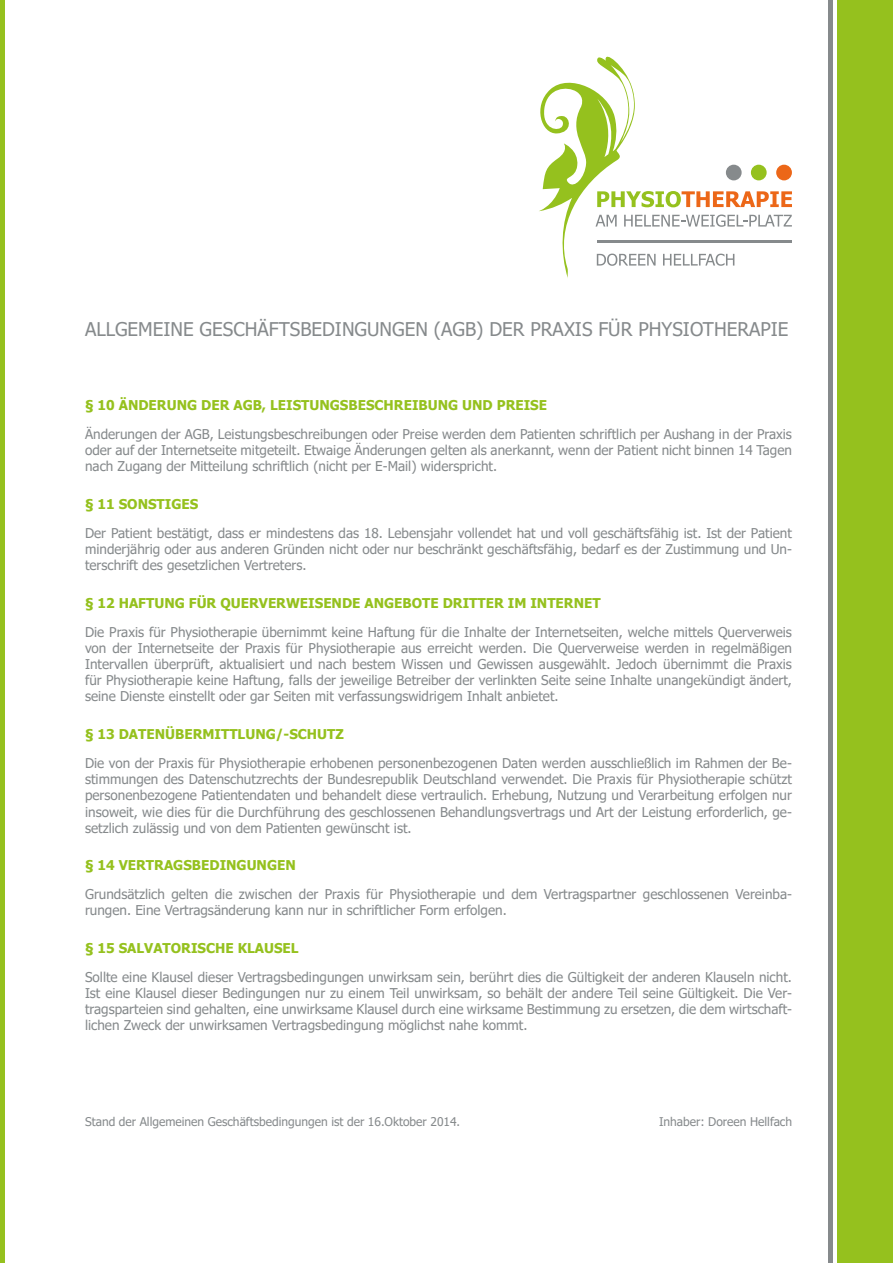
<style>
.page{position:relative;width:893px;height:1263px;background:#fff}
.page>*{position:absolute;margin:0;border:0;box-sizing:border-box;transform-origin:0 0}
.t1{font:18.9px "Tahoma";color:#868a8c}
.t2{font:13.5px/16.2px "Tahoma";color:#868a8c;text-align:justify}
.t3{font:700 13.5px "Tahoma";color:#95c11e}
.t4{font:12px "Tahoma";color:#868a8c}
</style>
<div class="page">
<div style="left:837px;top:0;width:56px;height:1263px;background:#95c11e"></div>
<hr style="left:829px;top:0;width:4px;height:1263px;background:#868a8c">
<hr style="left:0;top:0;width:4px;height:1263px;background:#95c11e">
<svg style="left:539px;top:57px;width:253px;height:221px"></svg>
<h1 class="t1" style="left:85px;top:317px;width:705px">ALLGEMEINE GESCHÄFTSBEDINGUNGEN (AGB) DER PRAXIS FÜR PHYSIOTHERAPIE</h1>
<p class="t3" style="left:85px;top:396px;width:464px">§ 10 ÄNDERUNG DER AGB, LEISTUNGSBESCHREIBUNG UND PREISE</p>
<p class="t2" style="left:85px;top:427px;width:708px">Änderungen der AGB, Leistungsbeschreibungen oder Preise werden dem Patienten schriftlich per Aushang in der Praxis oder auf der Internetseite mitgeteilt. Etwaige Änderungen gelten als anerkannt, wenn der Patient nicht binnen 14 Tagen nach Zugang der Mitteilung schriftlich (nicht per E-Mail) widerspricht.</p>
<p class="t3" style="left:85px;top:494px;width:115px">§ 11 SONSTIGES</p>
<p class="t2" style="left:85px;top:526px;width:708px">Der Patient bestätigt, dass er mindestens das 18. Lebensjahr vollendet hat und voll geschäftsfähig ist. Ist der Patient minderjährig oder aus anderen Gründen nicht oder nur beschränkt geschäftsfähig, bedarf es der Zustimmung und Un&shy;terschrift des gesetzlichen Vertreters.</p>
<p class="t3" style="left:85px;top:593px;width:517px">§ 12 HAFTUNG FÜR QUERVERWEISENDE ANGEBOTE DRITTER IM INTERNET</p>
<p class="t2" style="left:85px;top:624px;width:708px">Die Praxis für Physiotherapie übernimmt keine Haftung für die Inhalte der Internetseiten, welche mittels Querverweis von der Internetseite der Praxis für Physiotherapie aus erreicht werden. Die Querverweise werden in regelmäßigen Intervallen überprüft, aktualisiert und nach bestem Wissen und Gewissen ausgewählt. Jedoch übernimmt die Praxis für Physiotherapie keine Haftung, falls der jeweilige Betreiber der verlinkten Seite seine Inhalte unangekündigt ändert, seine Dienste einstellt oder gar Seiten mit verfassungswidrigem Inhalt anbietet.</p>
<p class="t3" style="left:85px;top:724px;width:260px">§ 13 DATENÜBERMITTLUNG/-SCHUTZ</p>
<p class="t2" style="left:85px;top:756px;width:708px">Die von der Praxis für Physiotherapie erhobenen personenbezogenen Daten werden ausschließlich im Rahmen der Be&shy;stimmungen des Datenschutzrechts der Bundesrepublik Deutschland verwendet. Die Praxis für Physiotherapie schützt personenbezogene Patientendaten und behandelt diese vertraulich. Erhebung, Nutzung und Verarbeitung erfolgen nur insoweit, wie dies für die Durchführung des geschlossenen Behandlungsvertrags und Art der Leistung erforderlich, ge&shy;setzlich zulässig und von dem Patienten gewünscht ist.</p>
<p class="t3" style="left:85px;top:856px;width:212px">§ 14 VERTRAGSBEDINGUNGEN</p>
<p class="t2" style="left:85px;top:887px;width:708px">Grundsätzlich gelten die zwischen der Praxis für Physiotherapie und dem Vertragspartner geschlossenen Vereinba&shy;rungen. Eine Vertragsänderung kann nur in schriftlicher Form erfolgen.</p>
<p class="t3" style="left:85px;top:938px;width:215px">§ 15 SALVATORISCHE KLAUSEL</p>
<p class="t2" style="left:85px;top:969px;width:708px">Sollte eine Klausel dieser Vertragsbedingungen unwirksam sein, berührt dies die Gültigkeit der anderen Klauseln nicht.<br>Ist eine Klausel dieser Bedingungen nur zu einem Teil unwirksam, so behält der andere Teil seine Gültigkeit. Die Ver&shy;tragsparteien sind gehalten, eine unwirksame Klausel durch eine wirksame Bestimmung zu ersetzen, die dem wirtschaft&shy;lichen Zweck der unwirksamen Vertragsbedingung möglichst nahe kommt.</p>
<p class="t4" style="left:85px;top:1113px;width:377px">Stand der Allgemeinen Geschäftsbedingungen ist der 16.Oktober 2014.</p>
<p class="t4" style="left:659px;top:1113px;width:135px">Inhaber: Doreen Hellfach</p>
</div>
